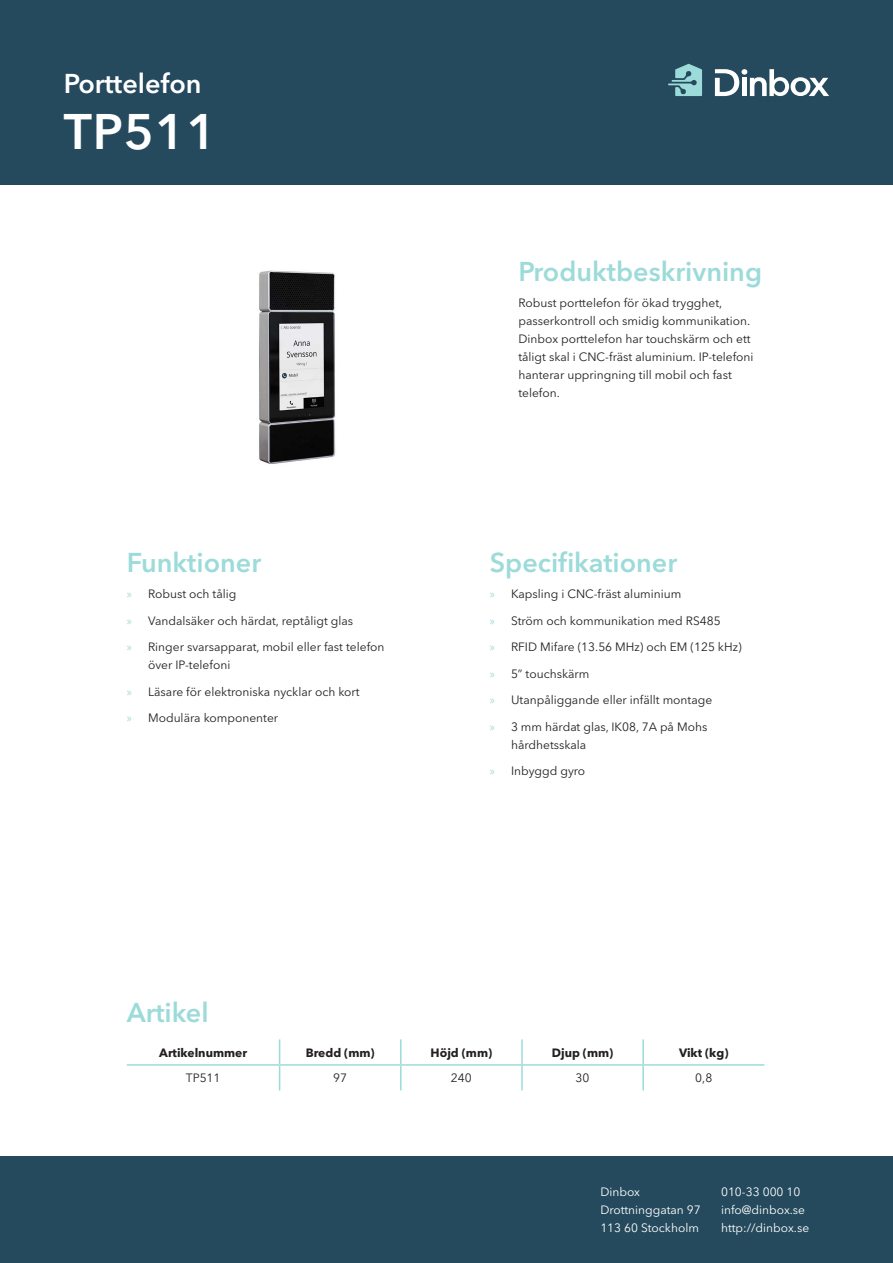
<style>
.page{position:relative;width:893px;height:1263px;background:#fff}
.page>*{position:absolute;margin:0;border:0;box-sizing:border-box;transform-origin:0 0}
.Rubrik_stor{font:600 49.5px "Avenir Next LT Pro";letter-spacing:.02em;color:#fff}
.Blå_rubrik{font:600 27px "Avenir Next LT Pro";color:#9cdbd9}
.Vit_produkttyp{font:600 27px "Avenir Next LT Pro";color:#fff}
.t1{font:12px/18px "Avenir Next LT Pro";color:#231f20}
.Paragraph_Style_1{font:12px "Avenir Next LT Pro";color:#fff}
.t2{font:700 12px "Avenir Next LT Pro";color:#231f20}
.s1{font-family:"Myriad Pro";color:#9cdbd9}
</style>
<div class="page">
<div style="left:0;top:0;width:893px;height:185px;background:#254a5d"></div>
<div style="left:0;top:1157px;width:893px;height:106px;background:#254a5d"></div>
<img style="left:259px;top:270px;width:77px;height:194px">
<hr style="left:400px;top:1039px;width:2px;height:25px;background:#9cdbd9">
<hr style="left:521px;top:1039px;width:2px;height:25px;background:#9cdbd9">
<hr style="left:642px;top:1039px;width:2px;height:25px;background:#9cdbd9">
<hr style="left:127px;top:1064px;width:153px;height:2px;background:#9cdbd9">
<hr style="left:280px;top:1064px;width:121px;height:2px;background:#9cdbd9">
<svg style="left:279px;top:1039px;width:1px;height:51px"></svg>
<hr style="left:401px;top:1064px;width:121px;height:2px;background:#9cdbd9">
<hr style="left:400px;top:1066px;width:2px;height:24px;background:#9cdbd9">
<hr style="left:522px;top:1064px;width:121px;height:2px;background:#9cdbd9">
<hr style="left:521px;top:1066px;width:2px;height:24px;background:#9cdbd9">
<hr style="left:643px;top:1064px;width:121px;height:2px;background:#9cdbd9">
<hr style="left:642px;top:1066px;width:2px;height:24px;background:#9cdbd9">
<svg style="left:715px;top:69px;width:114px;height:27px"></svg>
<svg style="left:668px;top:64px;width:34px;height:32px"></svg>
<p class="Vit_produkttyp" style="left:64px;top:67px;width:139px">Porttelefon</p>
<p class="Rubrik_stor" style="left:64px;top:101px;width:154px">TP511</p>
<p class="Blå_rubrik" style="left:127px;top:546px;width:136px">Funktioner</p>
<p class="t1" style="left:127px;top:585px;width:111px"><span class="s1">»</span> Robust och tålig</p>
<p class="t1" style="left:127px;top:611px;width:228px"><span class="s1">»</span> Vandalsäker och härdat, reptåligt glas</p>
<p class="t1" style="left:148px;top:638px;width:238px;text-indent:-21px"><span class="s1">»</span> Ringer svarsapparat, mobil eller fast telefon över IP-telefoni</p>
<p class="t1" style="left:127px;top:682px;width:234px"><span class="s1">»</span> Läsare för elektroniska nycklar och kort</p>
<p class="t1" style="left:127px;top:709px;width:153px"><span class="s1">»</span> Modulära komponenter</p>
<p class="Blå_rubrik" style="left:127px;top:996px;width:83px">Artikel</p>
<p class="Blå_rubrik" style="left:518px;top:255px;width:245px">Produktbeskrivning</p>
<p class="t1" style="left:518px;top:294px;width:237px">Robust porttelefon för ökad trygghet, passerkontroll och smidig kommunikation.<br>Dinbox porttelefon har touchskärm och ett tåligt skal i CNC-fräst aluminium. IP-telefoni hanterar uppringning till mobil och fast telefon.</p>
<p class="Blå_rubrik" style="left:490px;top:546px;width:189px">Specifikationer</p>
<p class="t1" style="left:490px;top:585px;width:193px"><span class="s1">»</span> Kapsling i CNC-fräst aluminium</p>
<p class="t1" style="left:490px;top:611px;width:232px"><span class="s1">»</span> Ström och kommunikation med RS485</p>
<p class="t1" style="left:490px;top:638px;width:253px"><span class="s1">»</span> RFID Mifare (13.56 MHz) och EM (125 kHz)</p>
<p class="t1" style="left:490px;top:664px;width:101px"><span class="s1">»</span> 5” touchskärm</p>
<p class="t1" style="left:490px;top:691px;width:224px"><span class="s1">»</span> Utanpåliggande eller infällt montage</p>
<p class="t1" style="left:511px;top:717px;width:198px;text-indent:-21px"><span class="s1">»</span> 3 mm härdat glas, IK08, 7A på Mohs hårdhetsskala</p>
<p class="t1" style="left:490px;top:762px;width:97px"><span class="s1">»</span> Inbyggd gyro</p>
<p class="t2" style="left:159px;top:1045px;width:89px">Artikelnummer</p>
<p class="t2" style="left:306px;top:1045px;width:70px">Bredd (mm)</p>
<p class="t2" style="left:431px;top:1045px;width:63px">Höjd (mm)</p>
<p class="t2" style="left:552px;top:1045px;width:63px">Djup (mm)</p>
<p class="t2" style="left:679px;top:1045px;width:51px">Vikt (kg)</p>
<p class="t1" style="left:186px;top:1069px;width:36px">TP511</p>
<p class="t1" style="left:333px;top:1069px;width:15px">97</p>
<p class="t1" style="left:451px;top:1069px;width:22px">240</p>
<p class="t1" style="left:576px;top:1069px;width:15px">30</p>
<p class="t1" style="left:695px;top:1069px;width:19px">0,8</p>
<p class="Paragraph_Style_1" style="left:600px;top:1185px;width:41px">Dinbox</p>
<p class="Paragraph_Style_1" style="left:600px;top:1203px;width:102px">Drottninggatan 97</p>
<p class="Paragraph_Style_1" style="left:600px;top:1221px;width:100px">113 60 Stockholm</p>
<p class="Paragraph_Style_1" style="left:721px;top:1185px;width:81px">010-33 000 10</p>
<p class="Paragraph_Style_1" style="left:721px;top:1203px;width:86px">info@dinbox.se</p>
<p class="Paragraph_Style_1" style="left:721px;top:1221px;width:90px">http://dinbox.se</p>
</div>
